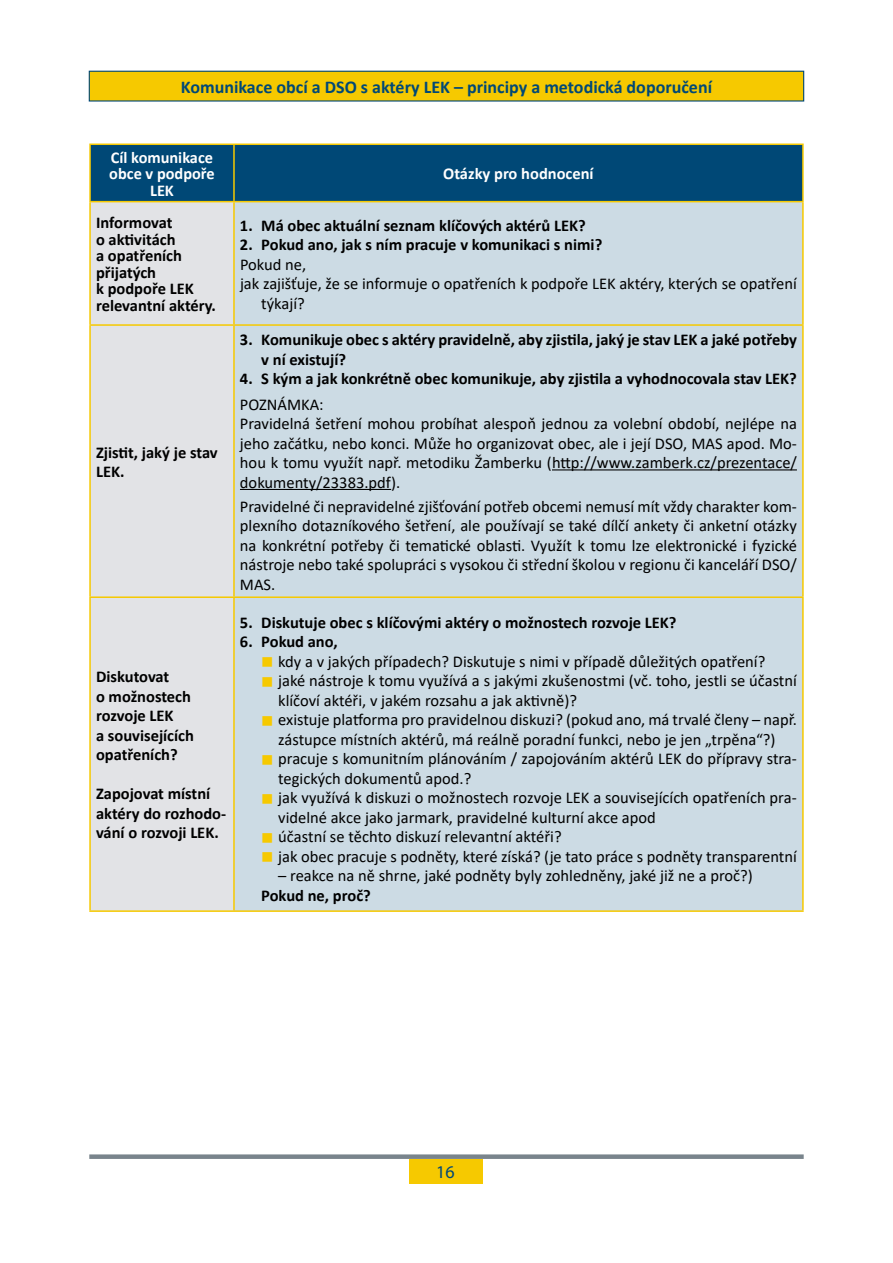
<style>
.page{position:relative;width:893px;height:1263px;background:#fff}
.page>*{position:absolute;margin:0;border:0;box-sizing:border-box;transform-origin:0 0}
.t1{font:700 18px "Calibri";color:#004876}
.t2{font:18px "Myriad Pro";color:#004876}
.List_Paragraph{font:16.5px/19.5px "Calibri";color:#000}
.List_Paragraph-2{font:700 16.5px/19.5px "Calibri";color:#000}
.t3{font:700 16.5px/16.5px "Calibri";color:#fff;text-align:center}
.s1{color:#f6c900}
</style>
<div class="page">
<div style="left:89px;top:71px;width:715px;height:30px;background:#f6c900"></div>
<div style="left:89px;top:71px;width:715px;height:31px;border:1px solid #004876"></div>
<div style="left:409px;top:1159px;width:74px;height:24px;background:#f6c900"></div>
<div style="left:89px;top:1154px;width:715px;height:5px;background:#79848c"></div>
<div style="left:91px;top:145px;width:711px;height:56px;background:#004876"></div>
<div style="left:91px;top:202px;width:142px;height:708px;background:#e2e3e6"></div>
<div style="left:235px;top:202px;width:567px;height:708px;background:#ccdbe4"></div>
<hr style="left:89px;top:144px;width:145px;height:1px;background:#f6c900">
<hr style="left:89px;top:145px;width:2px;height:56px;background:#f6c900">
<hr style="left:234px;top:144px;width:570px;height:1px;background:#f6c900">
<hr style="left:233px;top:145px;width:2px;height:56px;background:#f6c900">
<hr style="left:802px;top:145px;width:2px;height:56px;background:#f6c900">
<hr style="left:89px;top:201px;width:145px;height:1px;background:#f6c900">
<hr style="left:89px;top:202px;width:2px;height:122px;background:#f6c900">
<hr style="left:234px;top:201px;width:570px;height:1px;background:#f6c900">
<hr style="left:233px;top:202px;width:2px;height:122px;background:#f6c900">
<hr style="left:802px;top:202px;width:2px;height:122px;background:#f6c900">
<hr style="left:89px;top:324px;width:145px;height:2px;background:#f6c900">
<hr style="left:89px;top:326px;width:2px;height:270px;background:#f6c900">
<hr style="left:234px;top:324px;width:570px;height:2px;background:#f6c900">
<hr style="left:233px;top:326px;width:2px;height:270px;background:#f6c900">
<hr style="left:802px;top:326px;width:2px;height:270px;background:#f6c900">
<hr style="left:89px;top:596px;width:145px;height:2px;background:#f6c900">
<hr style="left:89px;top:598px;width:2px;height:312px;background:#f6c900">
<hr style="left:234px;top:596px;width:570px;height:2px;background:#f6c900">
<hr style="left:233px;top:598px;width:2px;height:312px;background:#f6c900">
<hr style="left:802px;top:598px;width:2px;height:312px;background:#f6c900">
<hr style="left:89px;top:910px;width:145px;height:2px;background:#f6c900">
<hr style="left:234px;top:910px;width:570px;height:2px;background:#f6c900">
<hr style="left:552px;top:469px;width:245px;height:1px;background:#000">
<hr style="left:240px;top:489px;width:151px;height:1px;background:#000">
<p class="t1" style="left:181px;top:74px;width:533px">Komunikace obcí a DSO s aktéry LEK – principy a metodická doporučení</p>
<p class="t3" style="left:109px;top:149px;width:107px">Cíl komunikace obce v podpoře<br>LEK</p>
<p class="t3" style="left:443px;top:165px;width:152px">Otázky pro hodnocení</p>
<p class="List_Paragraph-2" style="left:96px;top:214px;width:121px;line-height:16.5px">Informovat<br>o aktivitách<br>a opatřeních přijatých<br>k podpoře LEK relevantní aktéry.</p>
<p class="List_Paragraph-2" style="left:240px;top:215px;width:347px">1. Má obec aktuální seznam klíčových aktérů LEK?</p>
<p class="List_Paragraph-2" style="left:240px;top:235px;width:364px">2. Pokud ano, jak s ním pracuje v komunikaci s nimi?</p>
<p class="List_Paragraph" style="left:240px;top:254px;width:68px">Pokud ne,</p>
<p class="List_Paragraph" style="left:261px;top:273px;width:537px;text-indent:-21px">jak zajišťuje, že se informuje o opatřeních k podpoře LEK aktéry, kterých se opatření týkají?</p>
<p class="List_Paragraph-2" style="left:96px;top:442px;width:123px">Zjistit, jaký je stav<br>LEK.</p>
<p class="List_Paragraph-2" style="left:96px;top:667px;width:99px">Diskutovat<br>o možnostech rozvoje LEK<br>a souvisejících opatřeních?</p>
<p class="List_Paragraph-2" style="left:96px;top:784px;width:132px">Zapojovat místní aktéry do rozhodo&shy;vání o rozvoji LEK.</p>
<p class="List_Paragraph-2" style="left:261px;top:330px;width:537px;text-indent:-21px">3. Komunikuje obec s aktéry pravidelně, aby zjistila, jaký je stav LEK a jaké potřeby v ní existují?</p>
<p class="List_Paragraph-2" style="left:240px;top:369px;width:558px">4. S kým a jak konkrétně obec komunikuje, aby zjistila a vyhodnocovala stav LEK?</p>
<p class="List_Paragraph" style="left:240px;top:394px;width:85px">POZNÁMKA:</p>
<p class="List_Paragraph" style="left:240px;top:413px;width:558px;text-align:justify">Pravidelná šetření mohou probíhat alespoň jednou za volební období, nejlépe na jeho začátku, nebo konci. Může ho organizovat obec, ale i její DSO, MAS apod. Mo&shy;hou k tomu využít např. metodiku Žamberku (http://www.zamberk.cz/prezentace/ dokumenty/23383.pdf).</p>
<p class="List_Paragraph" style="left:240px;top:496px;width:558px;text-align:justify">Pravidelné či nepravidelné zjišťování potřeb obcemi nemusí mít vždy charakter kom&shy;plexního dotazníkového šetření, ale používají se také dílčí ankety či anketní otázky na konkrétní potřeby či tematické oblasti. Využít k tomu lze elektronické i fyzické nástroje nebo také spolupráci s vysokou či střední školou v regionu či kanceláří DSO/ MAS.</p>
<p class="List_Paragraph-2" style="left:240px;top:612px;width:438px">5. Diskutuje obec s klíčovými aktéry o možnostech rozvoje LEK?</p>
<p class="List_Paragraph-2" style="left:240px;top:632px;width:99px">6. Pokud ano,</p>
<p class="List_Paragraph" style="left:261px;top:651px;width:506px"><span class="s1">■</span> kdy a v jakých případech? Diskutuje s nimi v případě důležitých opatření?</p>
<p class="List_Paragraph" style="left:278px;top:670px;width:520px;text-indent:-17px"><span class="s1">■</span> jaké nástroje k tomu využívá a s jakými zkušenostmi (vč. toho, jestli se účastní klíčoví aktéři, v jakém rozsahu a jak aktivně)?</p>
<p class="List_Paragraph" style="left:261px;top:709px;width:537px;text-align:center"><span class="s1">■</span> existuje platforma pro pravidelnou diskuzi? (pokud ano, má trvalé členy – např. zástupce místních aktérů, má reálně poradní funkci, nebo je jen „trpěna“?)</p>
<p class="List_Paragraph" style="left:278px;top:748px;width:520px;text-indent:-17px"><span class="s1">■</span> pracuje s komunitním plánováním / zapojováním aktérů LEK do přípravy stra&shy;tegických dokumentů apod.?</p>
<p class="List_Paragraph" style="left:278px;top:787px;width:520px;text-indent:-17px"><span class="s1">■</span> jak využívá k diskuzi o možnostech rozvoje LEK a souvisejících opatřeních pra&shy;videlné akce jako jarmark, pravidelné kulturní akce apod</p>
<p class="List_Paragraph" style="left:261px;top:826px;width:302px"><span class="s1">■</span> účastní se těchto diskuzí relevantní aktéři?</p>
<p class="List_Paragraph" style="left:261px;top:846px;width:537px"><span class="s1">■</span> jak obec pracuje s podněty, které získá? (je tato práce s podněty transparentní</p>
<p class="List_Paragraph" style="left:278px;top:865px;width:476px">– reakce na ně shrne, jaké podněty byly zohledněny, jaké již ne a proč?)</p>
<p class="List_Paragraph-2" style="left:261px;top:885px;width:111px">Pokud ne, proč?</p>
<p class="t2" style="left:436px;top:1160px;width:20px">16</p>
</div>
